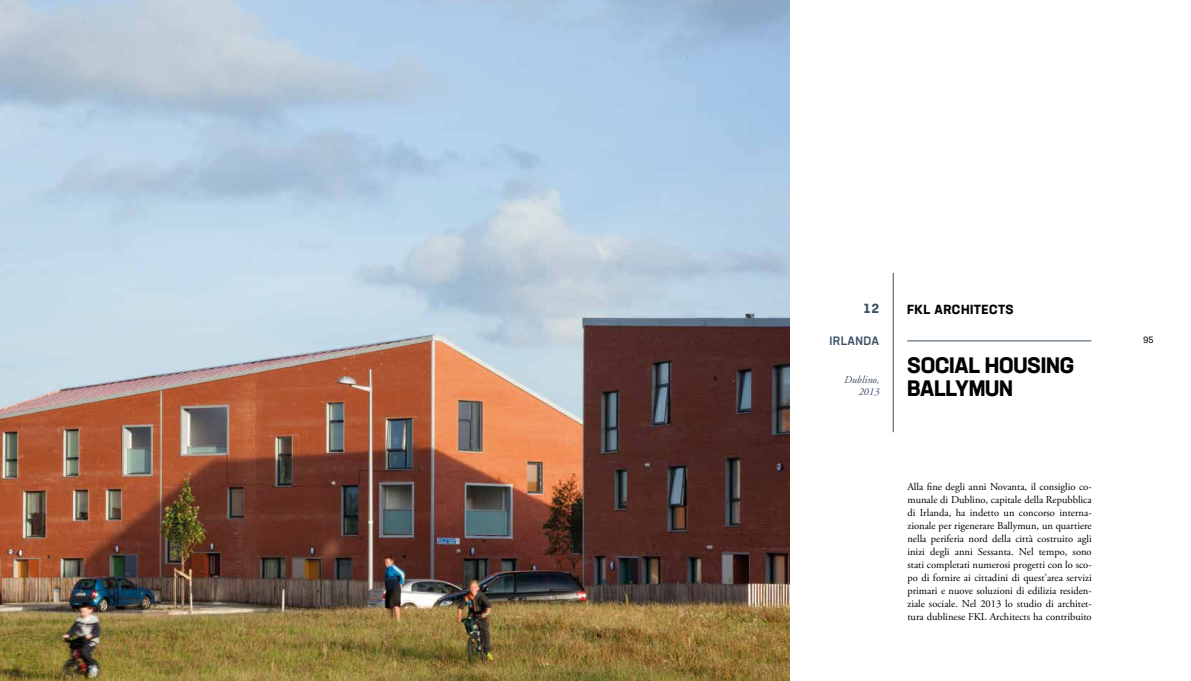
<style>
.page{position:relative;width:1191px;height:681px;background:#fff}
.page>*{position:absolute;margin:0;border:0;box-sizing:border-box;transform-origin:0 0}
.t1{font:700 22px/23px "Neusa Next Pro";letter-spacing:-.01em;color:#000}
.t2{font:700 13px "Neusa Next Pro";letter-spacing:.04em;color:#000}
.t3{font:700 13px "Neusa Next Pro";color:#3c4f64}
.t4{font:500 12px "Neusa Next Pro";letter-spacing:.03em;color:#3c4f64}
.t5{font:10.5px/13px "Adobe Garamond Pro";color:#000;text-align:justify}
.t6{font:italic 10.5px/12px "Adobe Garamond";color:#3c4f64;text-align:right}
.t7{font:9px "Neusa Next Pro";color:#000}
</style>
<div class="page">
<hr style="left:893px;top:273px;width:1px;height:159px;background:#3c4f64">
<hr style="left:907px;top:340px;width:184px;height:1px;background:#3c4f64">
<img style="left:0;top:0;width:789px;height:680px">
<p class="t3" style="left:864px;top:300px;width:16px">12</p>
<p class="t4" style="left:829px;top:333px;width:51px">IRLANDA</p>
<p class="t6" style="left:843px;top:374px;width:37px">Dublino,<br>2013</p>
<p class="t2" style="left:907px;top:300px;width:108px">FKL ARCHITECTS</p>
<p class="t1" style="left:907px;top:353px;width:169px">SOCIAL HOUSING<br>BALLYMUN</p>
<p class="t5" style="left:907px;top:480px;width:186px">Alla fine degli anni Novanta, il consiglio co&shy;munale di Dublino, capitale della Repubblica di Irlanda, ha indetto un concorso interna&shy;zionale per rigenerare Ballymun, un quartiere nella periferia nord della città costruito agli inizi degli anni Sessanta. Nel tempo, sono stati completati numerosi progetti con lo sco&shy;po di fornire ai cittadini di quest’area servizi primari e nuove soluzioni di edilizia residen&shy;ziale sociale. Nel 2013 lo studio di architet&shy;tura dublinese FKL Architects ha contribuito</p>
<p class="t7" style="left:1143px;top:334px;width:12px">95</p>
</div>
